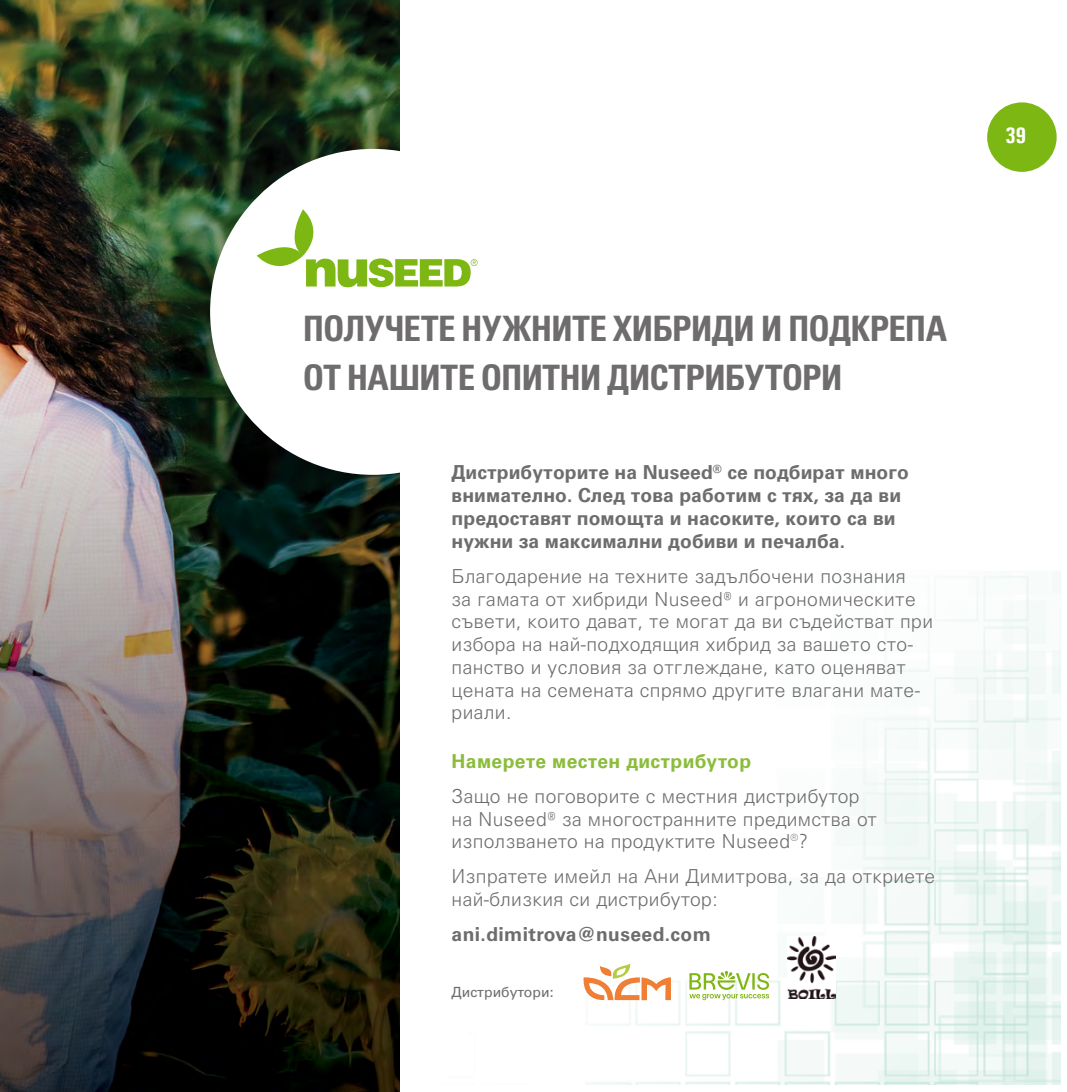
<style>
.page{position:relative;width:1067px;height:1092px;background:#fff}
.page>*{position:absolute;margin:0;border:0;box-sizing:border-box;transform-origin:0 0}
.t1{font:35px/49px "Univers LTCYR 67 Bold Cond";letter-spacing:-.02em;color:#6e6c6c}
.t2{font:700 condensed 22.75px "Univers";color:#fff}
.t3{font:300 19.25px/22.8px "Univers LTCYR 45";letter-spacing:.02em;color:#6e6c6c}
.t4{font:700 19.25px/22.8px "Univers LTCYR 65";letter-spacing:.005em;color:#6e6c6c}
.t5{font:700 19.25px "Univers LTCYR 65";letter-spacing:.02em;color:#8bbd3b}
.t6{font:14px "Univers LTCYR 55 Roman";letter-spacing:.005em;color:#6e6c6c}
.s1{font-family:"Akrobat";font-weight:400}
</style>
<div class="page">
<img style="left:0;top:0;width:400px;height:1091px">
<img style="left:586px;top:571px;width:474px;height:512px">
<div style="left:210px;top:149px;width:326px;height:326px;background:#fff;border-radius:50%"></div>
<svg style="left:257px;top:209px;width:220px;height:78px"></svg>
<div style="left:987px;top:102px;width:69px;height:70px;background:#7db713;border-radius:50%"></div>
<div style="left:0;top:516px;width:54px;height:353px;background:#f08600;opacity:.21"></div>
<div style="left:0;top:757px;width:62px;height:334px;background:#f08600;opacity:.21"></div>
<svg style="left:583px;top:963px;width:88px;height:37px"></svg>
<svg style="left:689px;top:970px;width:80px;height:30px"></svg>
<img style="left:787px;top:936px;width:48px;height:62px">
<p class="t2" style="left:1005px;top:121px;width:23px">39</p>
<h1 class="t1" style="left:303px;top:303px;width:646px">ПОЛУЧЕТЕ НУЖНИТЕ ХИБРИДИ И ПОДКРЕПА<br>ОТ НАШИТЕ ОПИТНИ ДИСТРИБУТОРИ</h1>
<p class="t4" style="left:451px;top:460px;width:459px">Дистрибуторите на Nuseed<sup>®</sup> се подбират много внимателно. След това работим с тях, за да ви предоставят помощта и насоките, които са ви нужни за максимални добиви и печалба.</p>
<p class="t3" style="left:451px;top:564px;width:483px">Благодарение на техните задълбочени познания<br>за гамата от хибриди Nuseed<span class="s1">®</span> и агрономическите съвети, които дават, те могат да ви съдействат при избора на най-подходящия хибрид за вашето сто&shy;панство и условия за отглеждане, като оценяват цената на семената спрямо другите влагани мате&shy;риали.</p>
<p class="t5" style="left:451px;top:747px;width:301px">Намерете местен дистрибутор</p>
<p class="t3" style="left:451px;top:784px;width:427px">Защо не поговорите с местния дистрибутор на Nuseed<span class="s1">®</span> за многостранните предимства от използването на продуктите Nuseed®?</p>
<p class="t3" style="left:451px;top:864px;width:485px">Изпратете имейл на Ани Димитрова, за да откриете най-близкия си дистрибутор:</p>
<p class="t4" style="left:451px;top:922px;width:261px">ani.dimitrova@nuseed.com</p>
<p class="t6" style="left:451px;top:981px;width:104px">Дистрибутори:</p>
</div>
